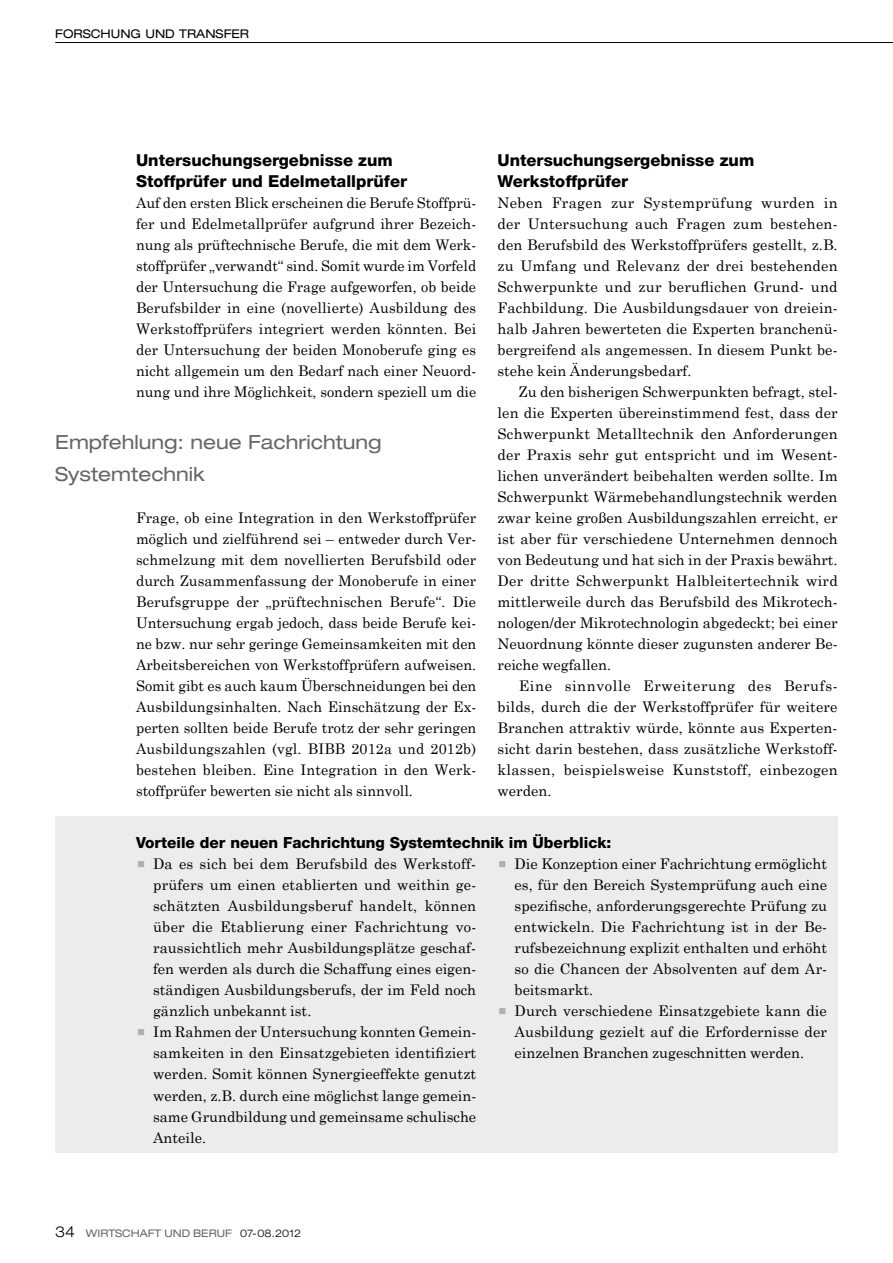
<style>
.page{position:relative;width:893px;height:1263px;background:#fff}
.page>*{position:absolute;margin:0;border:0;box-sizing:border-box;transform-origin:0 0}
.t1{font:expanded 19.5px/31.5px "Helvetica Neue";color:#676767}
.t2{font:800 16.5px/21px "Helvetica Neue";color:#000}
.t3{font:800 15.3px "Helvetica Neue";color:#000}
.t4{font:14.7px/21px "Century Schoolbook";letter-spacing:.005em;color:#000;text-align:justify}
.t5{font:expanded 12px "Helvetica Neue";color:#000}
.t6{font:expanded 10.5px "Helvetica Neue";color:#676767}
.s1{font-weight:300;font-size:15px;color:#000}
.s2{font-weight:300;color:#000}
</style>
<div class="page">
<hr style="left:55px;top:42px;width:838px;height:1px;background:#000">
<div style="left:55px;top:817px;width:783px;height:336px;background:#ececec"></div>
<p class="t5" style="left:55px;top:27px;width:195px">FORSCHUNG UND TRANSFER</p>
<p class="t2" style="left:497px;top:149px;width:258px">Untersuchungsergebnisse zum<br>Werkstoffprüfer</p>
<p class="t4" style="left:497px;top:192px;width:342px">Neben Fragen zur Systemprüfung wurden in der Untersuchung auch Fragen zum bestehen&shy;den Berufsbild des Werkstoffprüfers gestellt, z.B. zu Umfang und Relevanz der drei bestehenden Schwerpunkte und zur beruflichen Grund- und Fachbildung. Die Ausbildungsdauer von dreiein&shy;halb Jahren bewerteten die Experten branchenü&shy;bergreifend als angemessen. In diesem Punkt be&shy;stehe kein Änderungsbedarf.</p>
<p class="t4" style="left:497px;top:381px;width:342px;text-indent:21px">Zu den bisherigen Schwerpunkten befragt, stel&shy;len die Experten übereinstimmend fest, dass der Schwerpunkt Metalltechnik den Anforderungen der Praxis sehr gut entspricht und im Wesent&shy;lichen unverändert beibehalten werden sollte. Im Schwerpunkt Wärmebehandlungstechnik werden zwar keine großen Ausbildungszahlen erreicht, er ist aber für verschiedene Unternehmen dennoch von Bedeutung und hat sich in der Praxis bewährt.<br>Der dritte Schwerpunkt Halbleitertechnik wird mittlerweile durch das Berufsbild des Mikrotech&shy;nologen/der Mikrotechnologin abgedeckt; bei einer Neuordnung könnte dieser zugunsten anderer Be&shy;reiche wegfallen.</p>
<p class="t4" style="left:497px;top:675px;width:342px;text-indent:21px">Eine sinnvolle Erweiterung des Berufs&shy;bilds, durch die der Werkstoffprüfer für weitere Branchen attraktiv würde, könnte aus Experten&shy;sicht darin bestehen, dass zusätzliche Werkstoff&shy;klassen, beispielsweise Kunststoff, einbezogen werden.</p>
<p class="t3" style="left:136px;top:834px;width:477px">Vorteile der neuen Fachrichtung Systemtechnik im Überblick:</p>
<p class="t4" style="left:514px;top:853px;width:314px;text-align:left">Die Konzeption einer Fachrichtung ermöglicht es, für den Bereich Systemprüfung auch eine spezifische, anforderungsgerechte Prüfung zu entwickeln. Die Fachrichtung ist in der Be&shy;rufsbezeichnung explizit enthalten und erhöht so die Chancen der Absolventen auf dem Ar&shy;beitsmarkt.<br>Durch verschiedene Einsatzgebiete kann die Ausbildung gezielt auf die Erfordernisse der einzelnen Branchen zugeschnitten werden.</p>
<p class="t2" style="left:136px;top:149px;width:273px">Untersuchungsergebnisse zum<br>Stoffprüfer und Edelmetallprüfer</p>
<p class="t4" style="left:136px;top:192px;width:342px">Auf den ersten Blick erscheinen die Berufe Stoffprü&shy;fer und Edelmetallprüfer aufgrund ihrer Bezeich&shy;nung als prüftechnische Berufe, die mit dem Werk&shy;stoffprüfer „verwandt“ sind. Somit wurde im Vorfeld der Untersuchung die Frage aufgeworfen, ob beide Berufsbilder in eine (novellierte) Ausbildung des Werkstoffprüfers integriert werden könnten. Bei der Untersuchung der beiden Monoberufe ging es nicht allgemein um den Bedarf nach einer Neuord&shy;nung und ihre Möglichkeit, sondern speziell um die</p>
<h1 class="t1" style="left:55px;top:426px;width:328px">EMPFEHLUNG: NEUE FACHRICHTUNG -SYSTEMTECHNIK</h1>
<p class="t4" style="left:136px;top:507px;width:342px">Frage, ob eine Integration in den Werkstoffprüfer möglich und zielführend sei – entweder durch Ver&shy;schmelzung mit dem novellierten Berufsbild oder durch Zusammenfassung der Monoberufe in einer Berufsgruppe der „prüftechnischen Berufe“. Die Untersuchung ergab jedoch, dass beide Berufe kei&shy;ne bzw. nur sehr geringe Gemeinsamkeiten mit den Arbeitsbereichen von Werkstoffprüfern aufweisen.<br>Somit gibt es auch kaum Überschneidungen bei den Ausbildungsinhalten. Nach Einschätzung der Ex&shy;perten sollten beide Berufe trotz der sehr geringen Ausbildungszahlen (vgl. BIBB 2012a und 2012b) bestehen bleiben. Eine Integration in den Werk&shy;stoffprüfer bewerten sie nicht als sinnvoll.</p>
<p class="t4" style="left:153px;top:853px;width:325px;text-align:left">Da es sich bei dem Berufsbild des Werkstoff&shy;prüfers um einen etablierten und weithin ge&shy;schätzten Ausbildungsberuf handelt, können über die Etablierung einer Fachrichtung vo&shy;raussichtlich mehr Ausbildungsplätze geschaf&shy;fen werden als durch die Schaffung eines eigen&shy;ständigen Ausbildungsberufs, der im Feld noch gänzlich unbekannt ist.<br>Im Rahmen der Untersuchung konnten Gemein&shy;samkeiten in den Einsatzgebieten identifiziert werden. Somit können Synergieeffekte genutzt werden, z.B. durch eine möglichst lange gemein&shy;same Grundbildung und gemeinsame schulische Anteile.</p>
<p class="t6" style="left:55px;top:1227px;width:247px"><span class="s1">34</span> WIRTSCHAFT UND BERUF <span class="s2">07-08.2012</span></p>
</div>
